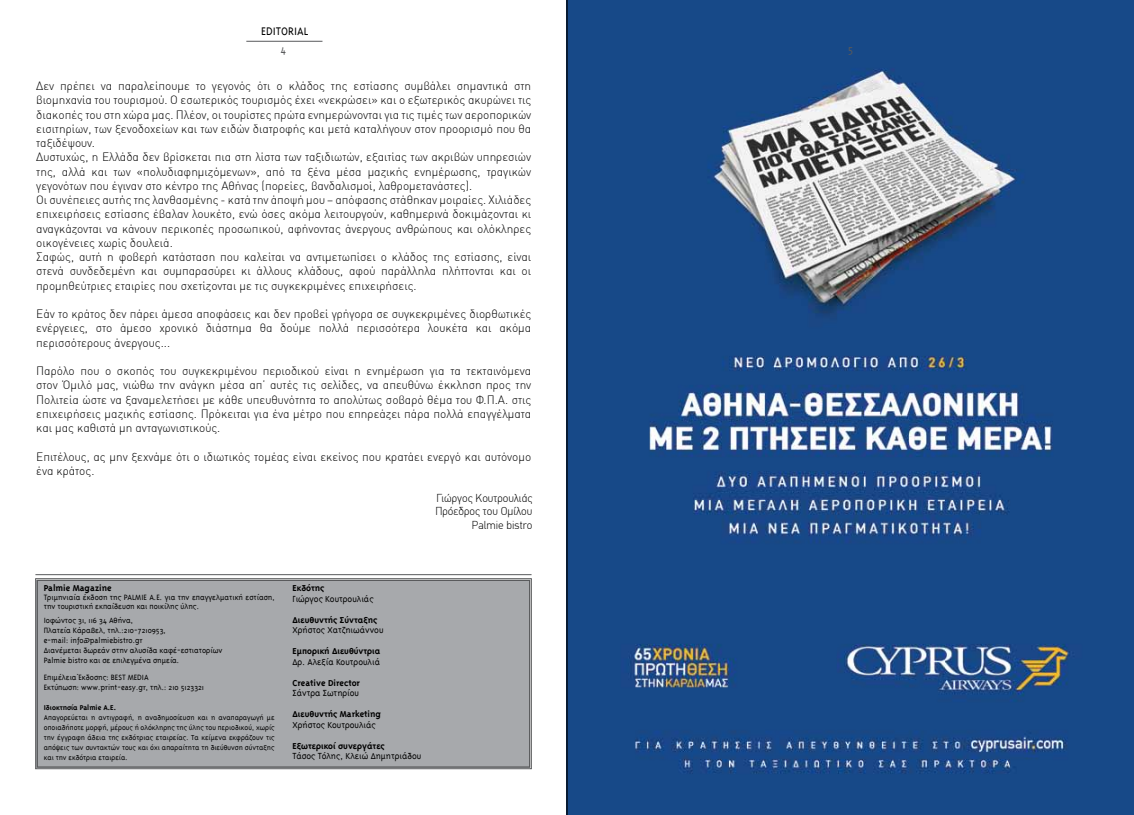
<style>
.page{position:relative;width:1134px;height:815px;background:#fff}
.page>*{position:absolute;margin:0;border:0;box-sizing:border-box;transform-origin:0 0}
.t1{font:300 12.5px "Triplex Greek";color:#000}
.t2{font:300 12.5px "Triplex Greek";color:#58595b}
.t3{font:300 11.88px/14.2px "DIN Greek";color:#000}
.t4{font:300 11.25px/13.5px "CF Din";color:#000;text-align:right}
.t5{font:300 10px "Triplex Greek";color:#000}
.t6{font:700 10px "Triplex Greek";color:#000}
.t7{font:300 8.75px/10px "Triplex Greek";color:#000}
.t8{font:300 8.12px/10.1px "Triplex Greek";color:#000;text-align:justify}
.t9{font:700 8.12px "Triplex Greek";color:#000}
</style>
<div class="page">
<img style="left:568px;top:0;width:566px;height:815px">
<div style="left:35px;top:578px;width:497px;height:191px;background:#a7a9ac"></div>
<div style="left:37px;top:580px;width:493px;height:188px;border:1px solid #58595b"></div>
<hr style="left:246px;top:41px;width:76px;height:1px;background:#58595b">
<hr style="left:35px;top:574px;width:496px;height:1px;background:#58595b">
<hr style="left:566px;top:0;width:2px;height:815px;background:#000">
<p class="t1" style="left:261px;top:24px;width:49px">EDITORIAL</p>
<p class="t2" style="left:280px;top:43px;width:7px">4</p>
<p class="t2" style="left:848px;top:43px;width:7px">5</p>
<p class="t3" style="left:36px;top:79px;width:497px">Δεν πρέπει να παραλείπουμε το γεγονός ότι ο κλάδος της εστίασης συμβάλει σημαντικά στη βιομηχανία του τουρισμού. Ο εσωτερικός τουρισμός έχει «νεκρώσει» και ο εξωτερικός ακυρώνει τις διακοπές του στη χώρα μας. Πλέον, οι τουρίστες πρώτα ενημερώνονται για τις τιμές των αεροπορικών εισιτηρίων, των ξενοδοχείων και των ειδών διατροφής και μετά καταλήγουν στον προορισμό που θα ταξιδέψουν.<br>Δυστυχώς, η Ελλάδα δεν βρίσκεται πια στη λίστα των ταξιδιωτών, εξαιτίας των ακριβών υπηρεσιών της, αλλά και των «πολυδιαφημιζόμενων», από τα ξένα μέσα μαζικής ενημέρωσης, τραγικών γεγονότων που έγιναν στο κέντρο της Αθήνας (πορείες, βανδαλισμοί, λαθρομετανάστες).<br>Οι συνέπειες αυτής της λανθασμένης - κατά την άποψή μου – απόφασης στάθηκαν μοιραίες. Χιλιάδες επιχειρήσεις εστίασης έβαλαν λουκέτο, ενώ όσες ακόμα λειτουργούν, καθημερινά δοκιμάζονται κι αναγκάζονται να κάνουν περικοπές προσωπικού, αφήνοντας άνεργους ανθρώπους και ολόκληρες οικογένειες χωρίς δουλειά.<br>Σαφώς, αυτή η φοβερή κατάσταση που καλείται να αντιμετωπίσει ο κλάδος της εστίασης, είναι στενά συνδεδεμένη και συμπαρασύρει κι άλλους κλάδους, αφού παράλληλα πλήττονται και οι προμηθεύτριες εταιρίες που σχετίζονται με τις συγκεκριμένες επιχειρήσεις.</p>
<p class="t3" style="left:36px;top:307px;width:497px;text-align:justify">Εάν το κράτος δεν πάρει άμεσα αποφάσεις και δεν προβεί γρήγορα σε συγκεκριμένες διορθωτικές ενέργειες, στο άμεσο χρονικό διάστημα θα δούμε πολλά περισσότερα λουκέτα και ακόμα περισσότερους άνεργους...</p>
<p class="t3" style="left:36px;top:364px;width:497px;text-align:justify">Παρόλο που ο σκοπός του συγκεκριμένου περιοδικού είναι η ενημέρωση για τα τεκταινόμενα στον Όμιλό μας, νιώθω την ανάγκη μέσα απ’ αυτές τις σελίδες, να απευθύνω έκκληση προς την Πολιτεία ώστε να ξαναμελετήσει με κάθε υπευθυνότητα το απολύτως σοβαρό θέμα του Φ.Π.Α. στις επιχειρήσεις μαζικής εστίασης. Πρόκειται για ένα μέτρο που επηρεάζει πάρα πολλά επαγγέλματα και μας καθιστά μη ανταγωνιστικούς.</p>
<p class="t3" style="left:36px;top:449px;width:497px">Επιτέλους, ας μην ξεχνάμε ότι ο ιδιωτικός τομέας είναι εκείνος που κρατάει ενεργό και αυτόνομο ένα κράτος.</p>
<p class="t4" style="left:435px;top:491px;width:98px">Γιώργος Κουτρουλιάς<br>Πρόεδρος του Ομίλου<br>Palmie bistro</p>
<p class="t6" style="left:44px;top:583px;width:69px">Palmie Magazine</p>
<p class="t7" style="left:44px;top:593px;width:233px;line-height:8.8px">Τριμηνιαία έκδοση της PALMIE Α.Ε. για την επαγγελματική εστίαση, την τουριστική εκπαίδευση και ποικίλης ύλης.</p>
<p class="t7" style="left:44px;top:615px;width:180px">Ιοφώντος 31, 116 34 Αθήνα,<br>Πλατεία Κάραβελ, τηλ.:210-7210953,<br>e-mail: info@palmiebistro.gr<br>Διανέμεται δωρεάν στην αλυσίδα καφέ-εστιατορίων Palmie bistro και σε επιλεγμένα σημεία.</p>
<p class="t7" style="left:44px;top:672px;width:162px">Επιμέλεια Έκδοσης: BEST MEDIA<br>Εκτύπωση: www.print-easy.gr, τηλ.: 210 5123321</p>
<p class="t9" style="left:44px;top:703px;width:74px">Ιδιοκτησία Palmie Α.Ε.</p>
<p class="t8" style="left:44px;top:712px;width:232px">Απαγορεύεται η αντιγραφή, η αναδημοσίευση και η αναπαραγωγή με οποιαδήποτε μορφή, μέρους ή ολόκληρης της ύλης του περιοδικού, χωρίς την έγγραφη άδεια της εκδότριας εταιρείας. Τα κείμενα εκφράζουν τις απόψεις των συντακτών τους και όχι απαραίτητα τη διεύθυνση σύνταξης και την εκδότρια εταιρεία.</p>
<p class="t6" style="left:293px;top:583px;width:34px">Εκδότης</p>
<p class="t5" style="left:293px;top:593px;width:83px">Γιώργος Κουτρουλιάς</p>
<p class="t6" style="left:293px;top:614px;width:86px">Διευθυντής Σύνταξης</p>
<p class="t5" style="left:293px;top:625px;width:93px">Χρήστος Χατζηιωάννου</p>
<p class="t6" style="left:293px;top:646px;width:89px">Εμπορική Διευθύντρια</p>
<p class="t5" style="left:293px;top:656px;width:89px">Δρ. Αλεξία Κουτρουλιά</p>
<p class="t6" style="left:293px;top:677px;width:69px">Creative Director</p>
<p class="t5" style="left:293px;top:688px;width:68px">Σάντρα Σωτηρίου</p>
<p class="t6" style="left:293px;top:709px;width:90px">Διευθυντής Marketing</p>
<p class="t5" style="left:293px;top:719px;width:85px">Χρήστος Κουτρουλιάς</p>
<p class="t6" style="left:293px;top:740px;width:94px">Εξωτερικοί συνεργάτες</p>
<p class="t5" style="left:293px;top:751px;width:130px">Τάσος Τόλης, Κλειώ Δημητριάδου</p>
</div>
